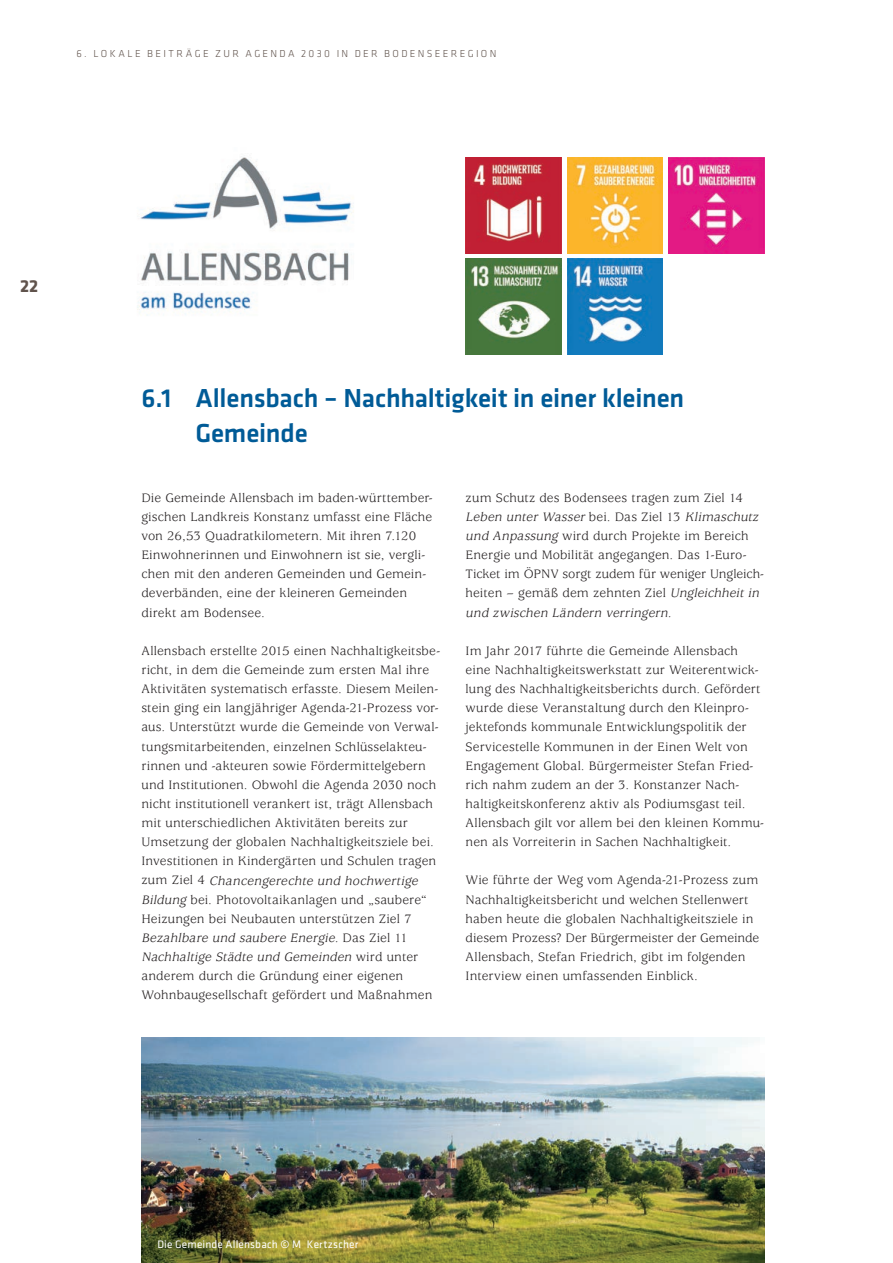
<style>
.page{position:relative;width:893px;height:1263px;background:#fff}
.page>*{position:absolute;margin:0;border:0;box-sizing:border-box;transform-origin:0 0}
.t1{font:500 27px/34.5px "Klavika";letter-spacing:-.005em;color:#005b97}
.t2{font:700 18px "Klavika";color:#60534c}
.t3{font:13.5px/19.2px "Usherwood Std";letter-spacing:.005em;color:#231f20}
.t4{font:11.25px "Klavika";letter-spacing:.015em;color:#fff}
.t5{font:300 10.5px "Klavika";letter-spacing:.22em;color:#60534c}
.s1{font-style:italic}
</style>
<div class="page">
<img style="left:137px;top:156px;width:217px;height:159px">
<img style="left:466px;top:158px;width:95px;height:95px">
<img style="left:567px;top:157px;width:96px;height:96px">
<img style="left:669px;top:157px;width:95px;height:96px">
<img style="left:567px;top:258px;width:96px;height:96px">
<img style="left:466px;top:258px;width:95px;height:96px">
<img style="left:141px;top:1037px;width:623px;height:226px">
<p class="t5" style="left:77px;top:48px;width:421px">6. LOKALE BEITRÄGE ZUR AGENDA 2030 IN DER BODENSEEREGION</p>
<h2 class="t2" style="left:20px;top:276px;width:20px">22</h2>
<h2 class="t1" style="left:195px;top:381px;width:490px;text-indent:-54px">6.1 Allensbach – Nachhaltigkeit in einer kleinen<br>Gemeinde</h2>
<p class="t3" style="left:141px;top:488px;width:293px">Die Gemeinde Allensbach im baden-württember&shy;gischen Landkreis Konstanz umfasst eine Fläche von 26,53 Quadratkilometern. Mit ihren 7.120<br>Einwohnerinnen und Einwohnern ist sie, vergli&shy;chen mit den anderen Gemeinden und Gemein&shy;deverbänden, eine der kleineren Gemeinden direkt am Bodensee.</p>
<p class="t3" style="left:141px;top:641px;width:300px">Allensbach erstellte 2015 einen Nachhaltigkeitsbe&shy;richt, in dem die Gemeinde zum ersten Mal ihre Aktivitäten systematisch erfasste. Diesem Meilen&shy;stein ging ein langjähriger Agenda-21-Prozess vor&shy;aus. Unterstützt wurde die Gemeinde von Verwal&shy;tungsmitarbeitenden, einzelnen Schlüsselakteu&shy;rinnen und -akteuren sowie Fördermittelgebern und Institutionen. Obwohl die Agenda 2030 noch nicht institutionell verankert ist, trägt Allensbach mit unterschiedlichen Aktivitäten bereits zur Umsetzung der globalen Nachhaltigkeitsziele bei.<br>Investitionen in Kindergärten und Schulen tragen z u m Z i e l 4 <span class="s1">Chancengerechte und hochwertige Bildung</span> bei. Photovoltaikanlagen und „saubere“ Heizungen bei Neubauten unterstützen Ziel 7<br><span class="s1">Bezahlbare und saubere Energie.</span> D a s Z i e l 11<br><span class="s1">Nachhaltige Städte und Gemeinden</span> w i r d u n t e r anderem durch die Gründung einer eigenen Wohnbaugesellschaft gefördert und Maßnahmen</p>
<p class="t3" style="left:466px;top:488px;width:300px">zum Schutz des Bodensees tragen zum Ziel 14<br><span class="s1">Leben unter Wasser</span> b e i . D a s Z i e l 13 <span class="s1">Klimaschutz und Anpassung</span> wird durch Projekte im Bereich Energie und Mobilität angegangen. Das 1-Euro-Ticket im ÖPNV sorgt zudem für weniger Ungleich&shy;heiten – gemäß dem zehnten Ziel <span class="s1">Ungleichheit in und zwischen Ländern verringern.</span></p>
<p class="t3" style="left:466px;top:641px;width:300px">Im Jahr 2017 führte die Gemeinde Allensbach eine Nachhaltigkeitswerkstatt zur Weiterentwick&shy;lung des Nachhaltigkeitsberichts durch. Gefördert wurde diese Veranstaltung durch den Kleinpro&shy;jektefonds kommunale Entwicklungspolitik der Servicestelle Kommunen in der Einen Welt von Engagement Global. Bürgermeister Stefan Fried&shy;rich nahm zudem an der 3. Konstanzer Nach&shy;haltigkeitskonferenz aktiv als Podiumsgast teil.<br>Allensbach gilt vor allem bei den kleinen Kommu&shy;nen als Vorreiterin in Sachen Nachhaltigkeit.</p>
<p class="t3" style="left:466px;top:871px;width:295px">Wie führte der Weg vom Agenda-21-Prozess zum Nachhaltigkeitsbericht und welchen Stellenwert haben heute die globalen Nachhaltigkeitsziele in diesem Prozess? Der Bürgermeister der Gemeinde Allensbach, Stefan Friedrich, gibt im folgenden Interview einen umfassenden Einblick.</p>
<p class="t4" style="left:157px;top:1238px;width:202px">Die Gemeinde Allensbach © M Kertzscher</p>
</div>
